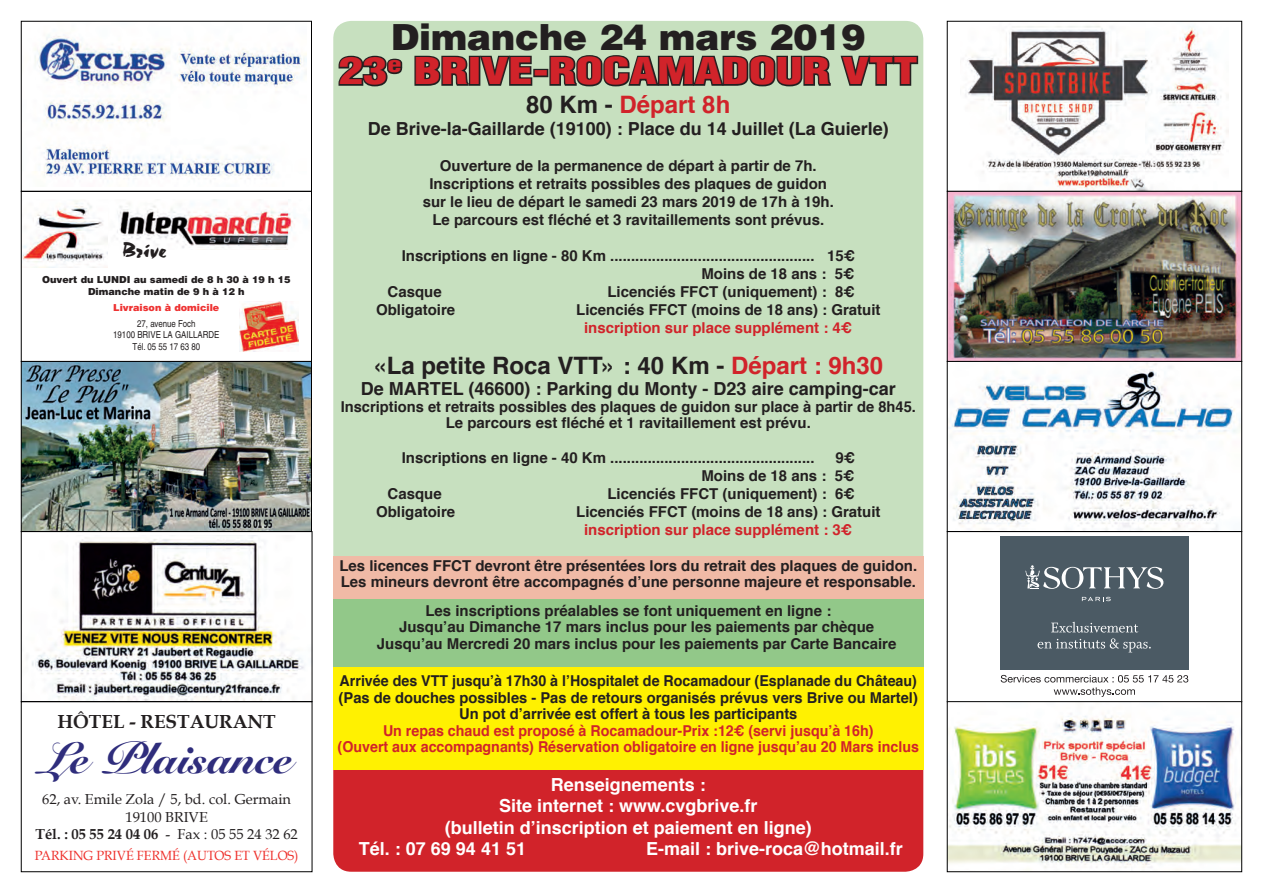
<style>
.page{position:relative;width:1263px;height:893px;background:#fff}
.page>*{position:absolute;margin:0;border:0;box-sizing:border-box;transform-origin:0 0}
.t1{font:900 43.35px "Snell Roundhand";color:#2f2d7c}
.t2{font:900 condensed 36px/34.5px "Helvetica";color:#d1232a;text-align:center;scale:1.35 1}
.t3{font:700 24px "Helvetica";color:#231f20}
.t4{font:700 24px "Helvetica";color:#d1232a}
.t5{font:21.75px "Choc ICG";letter-spacing:.015em;color:#231f20}
.t6{font:700 18.9px "Book Antiqua";color:#231f20}
.t7{font:700 18px "Helvetica";color:#fff}
.t8{font:700 18px "Helvetica";color:#231f20}
.t9{font:700 15px/18px "Helvetica";color:#231f20;text-align:center}
.t10{font:700 15px/16.5px "Helvetica";color:#231f20;text-align:center;scale:.95 1}
.t11{font:700 15px/16.5px "Helvetica";color:#d1232a;text-align:center;scale:.95 1}
.t12{font:700 15px "Helvetica";color:#d1232a}
.t13{font:14.4px/17.4px "Book Antiqua";color:#231f20;text-align:center}
.t14{font:13.35px "Book Antiqua";color:#ee2f2a;scale:.95 1}
.t15{font:900 9.6px/11.6px "Helvetica";color:#231f20;text-align:center}
.t16{font:condensed 9.6px/11.6px "Helvetica";color:#231f20;text-align:center}
.t17{font:900 9.6px "Helvetica";color:#ee3232}
.s1{font-weight:700}
.s2{font-stretch:normal;color:#231f20}
.s3{color:#231f20}
.s4{color:#d1232a}
</style>
<div class="page">
<img style="left:35px;top:35px;width:272px;height:144px">
<div style="left:21px;top:21px;width:291px;height:171px;border:1px solid #000001"></div>
<img style="left:240px;top:301px;width:58px;height:50px">
<img style="left:117px;top:203px;width:178px;height:47px">
<img style="left:23px;top:201px;width:85px;height:66px">
<div style="left:21px;top:191px;width:291px;height:171px;border:1px solid #000001"></div>
<img style="left:23px;top:363px;width:287px;height:167px">
<div style="left:21px;top:361px;width:291px;height:171px;border:1px solid #000001"></div>
<img style="left:32px;top:535px;width:272px;height:165px">
<div style="left:21px;top:531px;width:291px;height:171px;border:1px solid #000001"></div>
<div style="left:21px;top:701px;width:291px;height:171px;border:1px solid #000001"></div>
<img style="left:965px;top:26px;width:263px;height:164px">
<div style="left:947px;top:21px;width:295px;height:171px;border:1px solid #000001"></div>
<img style="left:949px;top:193px;width:291px;height:337px">
<div style="left:947px;top:191px;width:295px;height:171px;border:1px solid #000001"></div>
<div style="left:947px;top:361px;width:295px;height:171px;border:1px solid #000001"></div>
<div style="left:1000px;top:536px;width:188px;height:134px;background:#4b5a64"></div>
<svg style="left:1025px;top:565px;width:138px;height:24px"></svg>
<svg style="left:1082px;top:597px;width:29px;height:4px"></svg>
<svg style="left:1037px;top:622px;width:114px;height:30px"></svg>
<svg style="left:1001px;top:675px;width:187px;height:22px"></svg>
<div style="left:947px;top:531px;width:295px;height:171px;border:1px solid #000001"></div>
<img style="left:949px;top:713px;width:291px;height:157px">
<div style="left:947px;top:701px;width:295px;height:171px;border:1px solid #000001"></div>
<div style="left:333px;top:21px;width:590px;height:626px;background:#c7e0bf;border-radius:18px"></div>
<div style="left:333px;top:736px;width:590px;height:136px;background:#d1232a;border-radius:18px"></div>
<div style="left:333px;top:556px;width:590px;height:44px;background:#f0baa6"></div>
<div style="left:333px;top:600px;width:590px;height:67px;background:#92c889"></div>
<div style="left:333px;top:667px;width:590px;height:102px;background:#fff101"></div>
<svg style="left:338px;top:55px;width:65px;height:32px"></svg>
<svg style="left:414px;top:55px;width:56px;height:31px"></svg>
<div style="left:469px;top:56px;width:11px;height:30px;border:3px solid #231f20"></div>
<svg style="left:478px;top:55px;width:56px;height:31px"></svg>
<div style="left:533px;top:69px;width:15px;height:8px;border:3px solid #231f20"></div>
<svg style="left:548px;top:55px;width:283px;height:32px"></svg>
<svg style="left:840px;top:55px;width:79px;height:31px"></svg>
<h3 class="t5" style="left:121px;top:237px;width:47px">Brive</h3>
<p class="t15" style="left:42px;top:274px;width:250px">Ouvert du LUNDI au samedi de 8 h 30 à 19 h 15<br>Dimanche matin de 9 h à 12 h</p>
<p class="t17" style="left:113px;top:301px;width:107px">Livraison à domicile</p>
<p class="t16" style="left:113px;top:317px;width:108px">27, avenue Foch<br>19100 BRIVE LA GAILLARDE<br>Tél. 05 55 17 63 80</p>
<p class="t6" style="left:57px;top:710px;width:220px">HÔTEL - RESTAURANT</p>
<h1 class="t1" style="left:42px;top:732px;width:252px">Le Plaisance</h1>
<p class="t13" style="left:35px;top:791px;width:264px">62, av. Emile Zola / 5, bd. col. Germain<br>19100 BRIVE<br><span class="s1">Tél. : 05 55 24 04 06</span> - Fax : 05 55 24 32 62</p>
<p class="t14" style="left:35px;top:847px;width:279px">PARKING PRIVÉ FERMÉ (AUTOS ET VÉLOS)</p>
<h2 class="t2" style="left:339px;top:19px;width:430px"><span class="s2">Dimanche 24 mars 2019<br></span>23<sup>e</sup> BRIVE-ROCAMADOUR VTT</h2>
<h3 class="t4" style="left:526px;top:85px;width:206px"><span class="s3">80 Km -</span> Départ 8h</h3>
<p class="t8" style="left:368px;top:114px;width:523px">De Brive-la-Gaillarde (19100) : Place du 14 Juillet (La Guierle)</p>
<p class="t9" style="left:423px;top:157px;width:413px">Ouverture de la permanence de départ à partir de 7h.<br>Inscriptions et retraits possibles des plaques de guidon sur le lieu de départ le samedi 23 mars 2019 de 17h à 19h.<br>Le parcours est fléché et 3 ravitaillements sont prévus.</p>
<p class="t9" style="left:402px;top:247px;width:455px">Inscriptions en ligne - 80 Km ................................................. 15€</p>
<p class="t9" style="left:701px;top:265px;width:154px">Moins de 18 ans : 5€</p>
<p class="t9" style="left:388px;top:283px;width:56px">Casque</p>
<p class="t9" style="left:607px;top:283px;width:249px">Licenciés FFCT (uniquement) : 8€</p>
<p class="t9" style="left:376px;top:301px;width:81px">Obligatoire</p>
<p class="t9" style="left:576px;top:301px;width:306px">Licenciés FFCT (moins de 18 ans) : Gratuit</p>
<p class="t12" style="left:584px;top:315px;width:269px">inscription sur place supplément : 4€</p>
<h3 class="t3" style="left:373px;top:347px;width:511px">«La petite Roca VTT» : 40 Km - <span class="s4">Départ : 9h30</span></h3>
<p class="t8" style="left:361px;top:374px;width:536px">De MARTEL (46600) : Parking du Monty - D23 aire camping-car</p>
<p class="t9" style="left:341px;top:399px;width:577px;line-height:16.5px">Inscriptions et retraits possibles des plaques de guidon sur place à partir de 8h45.<br>Le parcours est fléché et 1 ravitaillement est prévu.</p>
<p class="t9" style="left:402px;top:449px;width:414px">Inscriptions en ligne - 40 Km .................................................</p>
<p class="t9" style="left:701px;top:449px;width:155px;text-align:right">9€<br>Moins de 18 ans : 5€</p>
<p class="t9" style="left:388px;top:485px;width:56px">Casque</p>
<p class="t9" style="left:607px;top:485px;width:249px">Licenciés FFCT (uniquement) : 6€</p>
<p class="t9" style="left:376px;top:503px;width:81px">Obligatoire</p>
<p class="t9" style="left:576px;top:503px;width:306px">Licenciés FFCT (moins de 18 ans) : Gratuit</p>
<p class="t12" style="left:584px;top:517px;width:269px">inscription sur place supplément : 3€</p>
<p class="t9" style="left:339px;top:558px;width:579px;line-height:16.5px;text-align:left">Les licences FFCT devront être présentées lors du retrait des plaques de guidon.<br>Les mineurs devront être accompagnés d’une personne majeure et responsable.</p>
<p class="t9" style="left:425px;top:602px;width:407px">Les inscriptions préalables se font uniquement en ligne :</p>
<p class="t9" style="left:399px;top:618px;width:477px">Jusqu’au Dimanche 17 mars inclus pour les paiements par chèque</p>
<p class="t9" style="left:377px;top:635px;width:521px">Jusqu’au Mercredi 20 mars inclus pour les paiements par Carte Bancaire</p>
<p class="t10" style="left:339px;top:673px;width:611px">Arrivée des VTT jusqu’à 17h30 à l’Hospitalet de Rocamadour (Esplanade du Château) (Pas de douches possibles - Pas de retours organisés prévus vers Brive ou Martel)<br>Un pot d’arrivée est offert à tous les participants</p>
<p class="t11" style="left:338px;top:723px;width:613px">Un repas chaud est proposé à Rocamadour-Prix :12€ (servi jusqu’à 16h)<br>(Ouvert aux accompagnants) Réservation obligatoire en ligne jusqu’au 20 Mars inclus</p>
<p class="t7" style="left:551px;top:770px;width:157px">Renseignements :</p>
<p class="t7" style="left:499px;top:791px;width:260px">Site internet : www.cvgbrive.fr</p>
<p class="t7" style="left:445px;top:813px;width:369px">(bulletin d’inscription et paiement en ligne)</p>
<p class="t7" style="left:359px;top:834px;width:169px">Tél. : 07 69 94 41 51</p>
<p class="t7" style="left:646px;top:834px;width:258px">E-mail : brive-roca@hotmail.fr</p>
</div>
